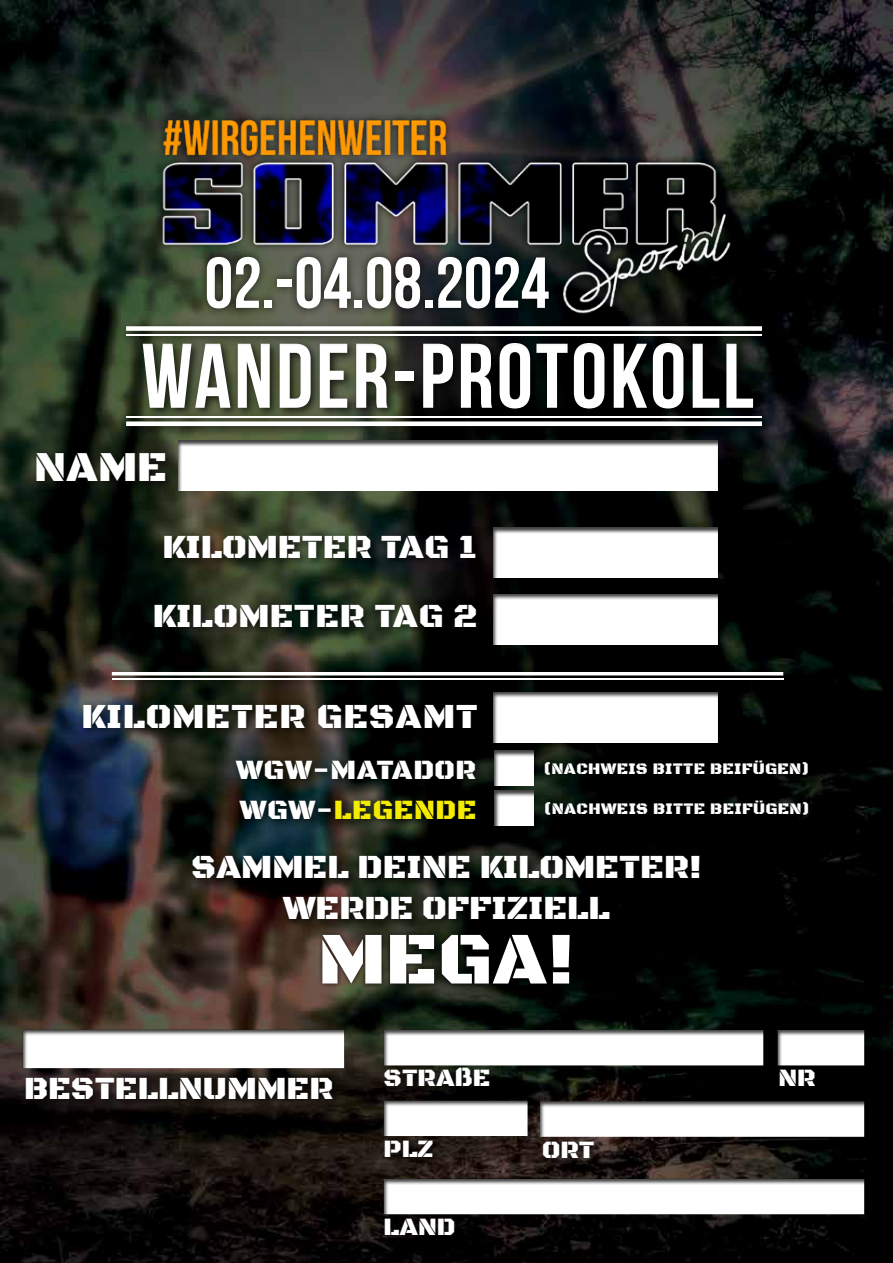
<style>
.page{position:relative;width:893px;height:1263px;background:#fff}
.page>*{position:absolute;margin:0;border:0;box-sizing:border-box;transform-origin:0 0}
.t1{font:700 91.5px "Bebas Neue";letter-spacing:.03em;color:#fff}
.t2{font:75px "Black Ops One";color:#fff}
.t3{font:700 72px "Bebas Neue";color:#fff}
.t4{font:43.5px "Black Ops One";color:#fff}
.t5{font:36px "Black Ops One";letter-spacing:.02em;color:#fff}
.t6{font:34.5px/69.2px "Black Ops One";color:#fff}
.t7{font:33px "Black Ops One";color:#fff}
.t8{font:28.5px "Black Ops One";letter-spacing:.02em;color:#fff}
.t9{font:28.5px "Black Ops One";letter-spacing:.02em;color:#f5eb00}
.t10{font:25.5px "Black Ops One";color:#fff}
.t11{font:16.5px "Black Ops One";letter-spacing:.02em;color:#fff}
.s1{color:#fff}
</style>
<div class="page">
<img style="left:0;top:0;width:893px;height:1263px">
<div style="left:178px;top:440px;width:540px;height:53px;background:#000;opacity:.75"></div>
<div style="left:138px;top:338px;width:626px;height:81px;background:#000;opacity:.75"></div>
<div style="left:20px;top:1027px;width:326px;height:42px;background:#000;opacity:.75"></div>
<div style="left:121px;top:411px;width:652px;height:26px;background:#000;opacity:.75"></div>
<svg style="left:126px;top:421px;width:636px;height:5px"></svg>
<hr style="left:126px;top:417px;width:636px;height:1px;background:#fff">
<div style="left:121px;top:321px;width:652px;height:26px;background:#000;opacity:.75"></div>
<svg style="left:126px;top:326px;width:636px;height:5px"></svg>
<hr style="left:126px;top:334px;width:636px;height:2px;background:#fff">
<div style="left:31px;top:448px;width:145px;height:44px;background:#000;opacity:.75"></div>
<div style="left:491px;top:691px;width:227px;height:53px;background:#000;opacity:.75"></div>
<div style="left:79px;top:698px;width:409px;height:40px;background:#000;opacity:.75"></div>
<div style="left:491px;top:527px;width:227px;height:52px;background:#000;opacity:.75"></div>
<div style="left:159px;top:531px;width:328px;height:38px;background:#000;opacity:.75"></div>
<div style="left:491px;top:593px;width:227px;height:53px;background:#000;opacity:.75"></div>
<div style="left:149px;top:600px;width:338px;height:38px;background:#000;opacity:.75"></div>
<div style="left:107px;top:667px;width:687px;height:23px;background:#000;opacity:.75"></div>
<svg style="left:112px;top:672px;width:671px;height:3px"></svg>
<hr style="left:112px;top:678px;width:671px;height:1px;background:#fff">
<div style="left:188px;top:851px;width:522px;height:79px;background:#000;opacity:.75"></div>
<div style="left:21px;top:1072px;width:322px;height:37px;background:#000;opacity:.75"></div>
<div style="left:383px;top:1028px;width:381px;height:39px;background:#000;opacity:.75"></div>
<div style="left:380px;top:1062px;width:120px;height:35px;background:#000;opacity:.75"></div>
<div style="left:775px;top:1028px;width:90px;height:39px;background:#000;opacity:.75"></div>
<div style="left:775px;top:1064px;width:51px;height:33px;background:#000"></div>
<div style="left:383px;top:1098px;width:147px;height:39px;background:#000;opacity:.75"></div>
<div style="left:380px;top:1135px;width:63px;height:33px;background:#000;opacity:.75"></div>
<div style="left:383px;top:1177px;width:483px;height:37px;background:#000;opacity:.75"></div>
<div style="left:380px;top:1213px;width:85px;height:33px;background:#000"></div>
<div style="left:539px;top:1098px;width:327px;height:39px;background:#000;opacity:.75"></div>
<div style="left:538px;top:1135px;width:67px;height:33px;background:#000;opacity:.75"></div>
<div style="left:232px;top:755px;width:254px;height:35px;background:#000;opacity:.75"></div>
<div style="left:492px;top:750px;width:42px;height:37px;background:#000;opacity:.75"></div>
<div style="left:540px;top:756px;width:279px;height:30px;background:#000"></div>
<div style="left:318px;top:931px;width:256px;height:57px;background:#000;opacity:.75"></div>
<div style="left:235px;top:795px;width:251px;height:35px;background:#000;opacity:.75"></div>
<div style="left:493px;top:790px;width:42px;height:37px;background:#000;opacity:.75"></div>
<div style="left:541px;top:796px;width:278px;height:30px;background:#000"></div>
<img style="left:157px;top:111px;width:579px;height:208px">
<div style="left:198px;top:249px;width:360px;height:68px;background:#000;opacity:.75"></div>
<h3 class="t3" style="left:205px;top:243px;width:346px">02.-04.08.2024</h3>
<h1 class="t1" style="left:141px;top:326px;width:614px">WANDER-PROTOKOLL</h1>
<p class="t4" style="left:34px;top:441px;width:135px">NAME</p>
<p class="t6" style="left:153px;top:513px;width:327px">KILOMETER TAG 1<br>KILOMETER TAG 2</p>
<p class="t5" style="left:81px;top:695px;width:398px">KILOMETER GESAMT</p>
<p class="t8" style="left:236px;top:753px;width:241px">WGW-MATADOR</p>
<p class="t11" style="left:543px;top:759px;width:268px">(NACHWEIS BITTE BEIFÜGEN)</p>
<p class="t9" style="left:240px;top:793px;width:238px"><span class="s1">WGW-</span>LEGENDE</p>
<p class="t11" style="left:543px;top:799px;width:268px">(NACHWEIS BITTE BEIFÜGEN)</p>
<p class="t6" style="left:191px;top:847px;width:512px;line-height:41.4px;text-align:center">SAMMEL DEINE KILOMETER!<br>WERDE OFFIZIELL</p>
<h2 class="t2" style="left:318px;top:915px;width:258px">MEGA!</h2>
<p class="t7" style="left:24px;top:1068px;width:311px">BESTELLNUMMER</p>
<p class="t10" style="left:384px;top:1063px;width:108px">STRAßE</p>
<p class="t10" style="left:778px;top:1063px;width:39px">NR</p>
<p class="t10" style="left:384px;top:1133px;width:51px">PLZ</p>
<p class="t10" style="left:384px;top:1212px;width:73px">LAND</p>
<p class="t10" style="left:542px;top:1134px;width:54px">ORT</p>
</div>
